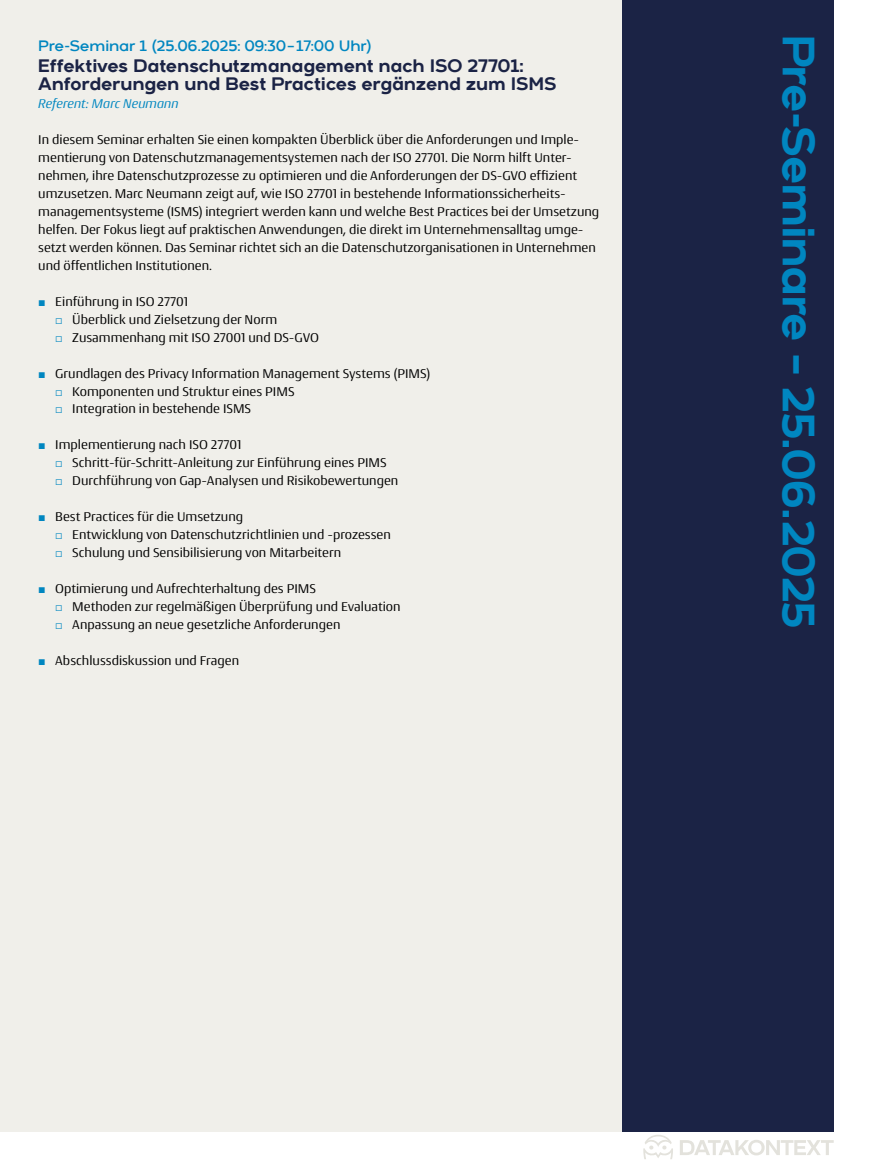
<style>
.page{position:relative;width:872px;height:1170px;background:#fff}
.page>*{position:absolute;margin:0;border:0;box-sizing:border-box;transform-origin:0 0}
.t1{font:700 45px "Arkibal";letter-spacing:-.035em;color:#0086c0}
.t2{font:700 18px/18px "Arkibal";letter-spacing:-.02em;color:#1b2345}
.t3{font:15px "Arkibal";letter-spacing:-.015em;color:#0086c0}
.t4{font:13.5px/18px "Conto";color:#000}
.t5{font:italic 13.5px "Conto";color:#0086c0}
.s1{color:#0086c0}
</style>
<div class="page">
<div style="left:0;top:0;width:833px;height:1131px;background:#f0efea"></div>
<div style="left:622px;top:0;width:211px;height:1131px;background:#1b2345"></div>
<svg style="left:643px;top:1135px;width:30px;height:24px"></svg>
<svg style="left:680px;top:1140px;width:153px;height:15px"></svg>
<p class="t3" style="left:38px;top:35px;width:335px">Pre-Seminar 1 (25.06.2025: 09:30–17:00 Uhr)</p>
<h2 class="t2" style="left:38px;top:56px;width:520px">Effektives Datenschutzmanagement nach ISO 27701:<br>Anforderungen und Best Practices ergänzend zum ISMS</h2>
<p class="t5" style="left:38px;top:95px;width:142px">Referent: Marc Neumann</p>
<p class="t4" style="left:38px;top:130px;width:562px">In diesem Seminar erhalten Sie einen kompakten Überblick über die Anforderungen und Imple&shy;mentierung von Datenschutzmanagementsystemen nach der ISO 27701. Die Norm hilft Unter&shy;nehmen, ihre Datenschutzprozesse zu optimieren und die Anforderungen der DS-GVO effizient umzusetzen. Marc Neumann zeigt auf, wie ISO 27701 in bestehende Informationssicherheits&shy;managementsysteme (ISMS) integriert werden kann und welche Best Practices bei der Umsetzung helfen. Der Fokus liegt auf praktischen Anwendungen, die direkt im Unternehmensalltag umge&shy;setzt werden können. Das Seminar richtet sich an die Datenschutzorganisationen in Unternehmen und öffentlichen Institutionen.</p>
<p class="t4" style="left:55px;top:292px;width:265px;text-indent:-17px"><span class="s1">▪</span> Einführung in ISO 27701<br><span class="s1">▫</span> Überblick und Zielsetzung der Norm<br><span class="s1">▫</span> Zusammenhang mit ISO 27001 und DS-GVO</p>
<p class="t4" style="left:55px;top:363px;width:376px;text-indent:-17px"><span class="s1">▪</span> Grundlagen des Privacy Information Management Systems (PIMS) <span class="s1">▫</span> Komponenten und Struktur eines PIMS<br><span class="s1">▫</span> Integration in bestehende ISMS</p>
<p class="t4" style="left:55px;top:435px;width:345px;text-indent:-17px"><span class="s1">▪</span> Implementierung nach ISO 27701<br><span class="s1">▫</span> Schritt-für-Schritt-Anleitung zur Einführung eines PIMS<br><span class="s1">▫</span> Durchführung von Gap-Analysen und Risikobewertungen</p>
<p class="t4" style="left:55px;top:507px;width:337px;text-indent:-17px"><span class="s1">▪</span> Best Practices für die Umsetzung<br><span class="s1">▫</span> Entwicklung von Datenschutzrichtlinien und -prozessen <span class="s1">▫</span> Schulung und Sensibilisierung von Mitarbeitern</p>
<p class="t4" style="left:55px;top:579px;width:347px;text-indent:-17px"><span class="s1">▪</span> Optimierung und Aufrechterhaltung des PIMS<br><span class="s1">▫</span> Methoden zur regelmäßigen Überprüfung und Evaluation <span class="s1">▫</span> Anpassung an neue gesetzliche Anforderungen</p>
<p class="t4" style="left:38px;top:651px;width:202px"><span class="s1">▪</span> Abschlussdiskussion und Fragen</p>
<h1 class="t1" style="left:831px;top:34px;width:596px;rotate:90deg">Pre-Seminare – 25.06.2025</h1>
</div>
